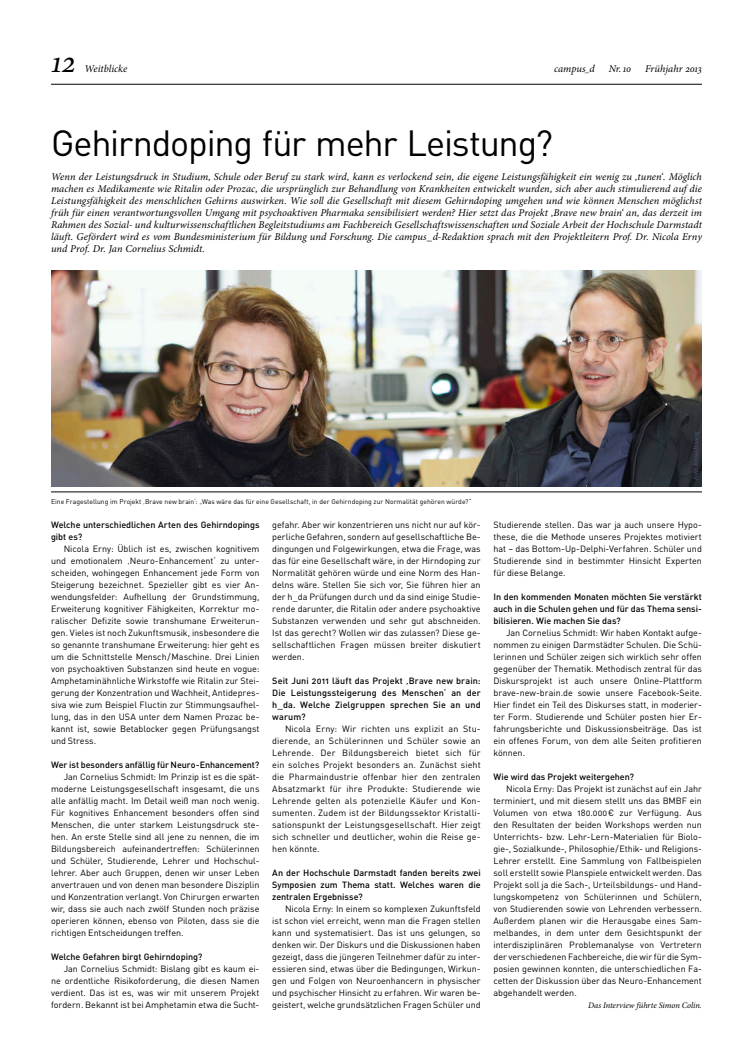
<style>
.page{position:relative;width:736px;height:1063px;background:#fff}
.page>*{position:absolute;margin:0;border:0;box-sizing:border-box;transform-origin:0 0}
.t1{font:36px "DINOT";letter-spacing:-.035em;color:#000}
.t2{font:italic 32px "Minion Pro";color:#000}
.t3{font:italic 10.4px/12px "Minion Pro";color:#000;text-align:justify}
.t4{font:9px/12px "DINOT";letter-spacing:-.005em;color:#000;text-align:justify}
.t5{font:500 9px/12px "DINOT";letter-spacing:-.005em;color:#000;text-align:justify}
.t6{font:italic 8.5px "Minion Pro";letter-spacing:-.005em;color:#000}
.t7{font:6.8px "DINOT";letter-spacing:.005em;color:#000}
.t8{font:italic 6px "Minion Pro";letter-spacing:.015em;color:#545d79}
</style>
<div class="page">
<hr style="left:51px;top:84px;width:651px;height:1px;background:#000">
<img style="left:51px;top:270px;width:651px;height:216px">
<hr style="left:51px;top:492px;width:651px;height:1px;background:#000">
<h2 class="t2" style="left:51px;top:40px;width:26px">12</h2>
<p class="t3" style="left:84px;top:63px;width:45px">Weitblicke</p>
<p class="t3" style="left:554px;top:63px;width:42px">campus d</p>
<p class="t3" style="left:608px;top:63px;width:24px">Nr.10</p>
<p class="t3" style="left:645px;top:63px;width:58px">Frühjahr 2013</p>
<h1 class="t1" style="left:51px;top:119px;width:503px">Gehirndoping für mehr Leistung?</h1>
<p class="t3" style="left:51px;top:171px;width:652px">Wenn der Leistungsdruck in Studium, Schule oder Beruf zu stark wird, kann es verlockend sein, die eigene Leistungsfähigkeit ein wenig zu ‚tunen‘. Möglich machen es Medikamente wie Ritalin oder Prozac, die ursprünglich zur Behandlung von Krankheiten entwickelt wurden, sich aber auch stimulierend auf die Leistungsfähigkeit des menschlichen Gehirns auswirken. Wie soll die Gesellschaft mit diesem Gehirndoping umgehen und wie können Menschen möglichst früh für einen verantwortungsvollen Umgang mit psychoaktiven Pharmaka sensibilisiert werden? Hier setzt das Projekt ‚Brave new brain‘ an, das derzeit im Rahmen des Sozial- und kulturwissenschaftlichen Begleitstudiums am Fachbereich Gesellschaftswissenschaften und Soziale Arbeit der Hochschule Darmstadt läuft. Gefördert wird es vom Bundesministerium für Bildung und Forschung. Die campus_d-Redaktion sprach mit den Projektleitern Prof. Dr. Nicola Erny und Prof. Dr. Jan Cornelius Schmidt.</p>
<p class="t7" style="left:51px;top:497px;width:422px">Eine Fragestellung im Projekt ‚Brave new brain‘: „Was wäre das für eine Gesellschaft, in der Gehirndoping zur Normalität gehören würde?“</p>
<p class="t5" style="left:51px;top:518px;width:210px">Welche unterschiedlichen Arten des Gehirndopings gibt es?</p>
<p class="t4" style="left:51px;top:542px;width:210px;text-indent:13px">Nicola Erny: Üblich ist es, zwischen kognitivem und emotionalem ‚Neuro-Enhancement‘ zu unter&shy;scheiden, wohingegen Enhancement jede Form von Steigerung bezeichnet. Spezieller gibt es vier An&shy;wendungsfelder: Aufhellung der Grundstimmung, Erweiterung kognitiver Fähigkeiten, Korrektur mo&shy;ralischer Defizite sowie transhumane Erweiterun&shy;gen. Vieles ist noch Zukunftsmusik, insbesondere die so genannte transhumane Erweiterung: hier geht es um die Schnittstelle Mensch/Maschine. Drei Linien von psychoaktiven Substanzen sind heute en vogue:<br>Amphetaminähnliche Wirkstoffe wie Ritalin zur Stei&shy;gerung der Konzentration und Wachheit, Antidepres&shy;siva wie zum Beispiel Fluctin zur Stimmungsaufhel&shy;lung, das in den USA unter dem Namen Prozac be&shy;kannt ist, sowie Betablocker gegen Prüfungsangst und Stress.</p>
<p class="t5" style="left:51px;top:758px;width:210px">Wer ist besonders anfällig für Neuro-Enhancement?</p>
<p class="t4" style="left:51px;top:770px;width:210px;text-indent:13px">Jan Cornelius Schmidt: Im Prinzip ist es die spät&shy;moderne Leistungsgesellschaft insgesamt, die uns alle anfällig macht. Im Detail weiß man noch wenig.<br>Für kognitives Enhancement besonders offen sind Menschen, die unter starkem Leistungsdruck ste&shy;hen. An erste Stelle sind all jene zu nennen, die im Bildungsbereich aufeinandertreffen: Schülerinnen und Schüler, Studierende, Lehrer und Hochschul&shy;lehrer. Aber auch Gruppen, denen wir unser Leben anvertrauen und von denen man besondere Disziplin und Konzentration verlangt. Von Chirurgen erwarten wir, dass sie auch nach zwölf Stunden noch präzise operieren können, ebenso von Piloten, dass sie die richtigen Entscheidungen treffen.</p>
<p class="t5" style="left:51px;top:950px;width:153px">Welche Gefahren birgt Gehirndoping?</p>
<p class="t4" style="left:51px;top:962px;width:210px;text-indent:13px">Jan Cornelius Schmidt: Bislang gibt es kaum ei&shy;ne ordentliche Risikoforderung, die diesen Namen verdient. Das ist es, was wir mit unserem Projekt fordern. Bekannt ist bei Amphetamin etwa die Sucht-</p>
<p class="t4" style="left:272px;top:518px;width:210px">gefahr. Aber wir konzentrieren uns nicht nur auf kör&shy;perliche Gefahren, sondern auf gesellschaftliche Be&shy;dingungen und Folgewirkungen, etwa die Frage, was das für eine Gesellschaft wäre, in der Hirndoping zur Normalität gehören würde und eine Norm des Han&shy;delns wäre. Stellen Sie sich vor, Sie führen hier an der h_da Prüfungen durch und da sind einige Studie&shy;rende darunter, die Ritalin oder andere psychoaktive Substanzen verwenden und sehr gut abschneiden.<br>Ist das gerecht? Wollen wir das zulassen? Diese ge&shy;sellschaftlichen Fragen müssen breiter diskutiert werden.</p>
<p class="t5" style="left:272px;top:674px;width:210px">Seit Juni 2011 läuft das Projekt ‚Brave new brain:<br>Die Leistungssteigerung des Menschen‘ an der h_da. Welche Zielgruppen sprechen Sie an und warum?</p>
<p class="t4" style="left:272px;top:722px;width:210px;text-indent:13px">Nicola Erny: Wir richten uns explizit an Stu&shy;dierende, an Schülerinnen und Schüler sowie an Lehrende. Der Bildungsbereich bietet sich für ein solches Projekt besonders an. Zunächst sieht die Pharmaindustrie offenbar hier den zentralen Absatzmarkt für ihre Produkte: Studierende wie Lehrende gelten als potenzielle Käufer und Kon&shy;sumenten. Zudem ist der Bildungssektor Kristalli&shy;sationspunkt der Leistungsgesellschaft. Hier zeigt sich schneller und deutlicher, wohin die Reise ge&shy;hen könnte.</p>
<p class="t5" style="left:272px;top:866px;width:210px">An der Hochschule Darmstadt fanden bereits zwei Symposien zum Thema statt. Welches waren die zentralen Ergebnisse?</p>
<p class="t4" style="left:272px;top:902px;width:210px;text-indent:13px">Nicola Erny: In einem so komplexen Zukunftsfeld ist schon viel erreicht, wenn man die Fragen stellen kann und systematisiert. Das ist uns gelungen, so denken wir. Der Diskurs und die Diskussionen haben gezeigt, dass die jüngeren Teilnehmer dafür zu inter&shy;essieren sind, etwas über die Bedingungen, Wirkun&shy;gen und Folgen von Neuroenhancern in physischer und psychischer Hinsicht zu erfahren. Wir waren be&shy;geistert, welche grundsätzlichen Fragen Schüler und</p>
<p class="t8" style="left:691px;top:480px;width:51px;rotate:-90deg">Foto: Britta Hüning</p>
<p class="t4" style="left:493px;top:518px;width:210px">Studierende stellen. Das war ja auch unsere Hypo&shy;these, die die Methode unseres Projektes motiviert hat – das Bottom-Up-Delphi-Verfahren. Schüler und Studierende sind in bestimmter Hinsicht Experten für diese Belange.</p>
<p class="t5" style="left:493px;top:590px;width:210px">In den kommenden Monaten möchten Sie verstärkt auch in die Schulen gehen und für das Thema sensi&shy;bilisieren. Wie machen Sie das?</p>
<p class="t4" style="left:493px;top:626px;width:210px;text-indent:13px">Jan Cornelius Schmidt: Wir haben Kontakt aufge&shy;nommen zu einigen Darmstädter Schulen. Die Schü&shy;lerinnen und Schüler zeigen sich wirklich sehr offen gegenüber der Thematik. Methodisch zentral für das Diskursprojekt ist auch unsere Online-Plattform brave-new-brain.de sowie unsere Facebook-Seite.<br>Hier findet ein Teil des Diskurses statt, in moderier&shy;ter Form. Studierende und Schüler posten hier Er&shy;fahrungsberichte und Diskussionsbeiträge. Das ist ein offenes Forum, von dem alle Seiten profitieren können.</p>
<p class="t5" style="left:493px;top:770px;width:142px">Wie wird das Projekt weitergehen?</p>
<p class="t4" style="left:493px;top:782px;width:210px;text-align:left;text-indent:13px">Nicola Erny: Das Projekt ist zunächst auf ein Jahr terminiert, und mit diesem stellt uns das BMBF ein Volumen von etwa 180.000€ zur Verfügung. Aus den Resultaten der beiden Workshops werden nun Unterrichts- bzw. Lehr-Lern-Materialien für Biolo&shy;gie-, Sozialkunde-, Philosophie/Ethik- und Religions-Lehrer erstellt. Eine Sammlung von Fallbeispielen soll erstellt sowie Planspiele entwickelt werden. Das Projekt soll ja die Sach-, Urteilsbildungs- und Hand&shy;lungskompetenz von Schülerinnen und Schülern, von Studierenden sowie von Lehrenden verbessern.<br>Außerdem planen wir die Herausgabe eines Sam&shy;melbandes, in dem unter dem Gesichtspunkt der interdisziplinären Problemanalyse von Vertretern der verschiedenen Fachbereiche, die wir für die Sym&shy;posien gewinnen konnten, die unterschiedlichen Fa&shy;cetten der Diskussion über das Neuro-Enhancement abgehandelt werden.</p>
<p class="t6" style="left:588px;top:999px;width:115px">Das Interview führte Simon Colin.</p>
</div>
